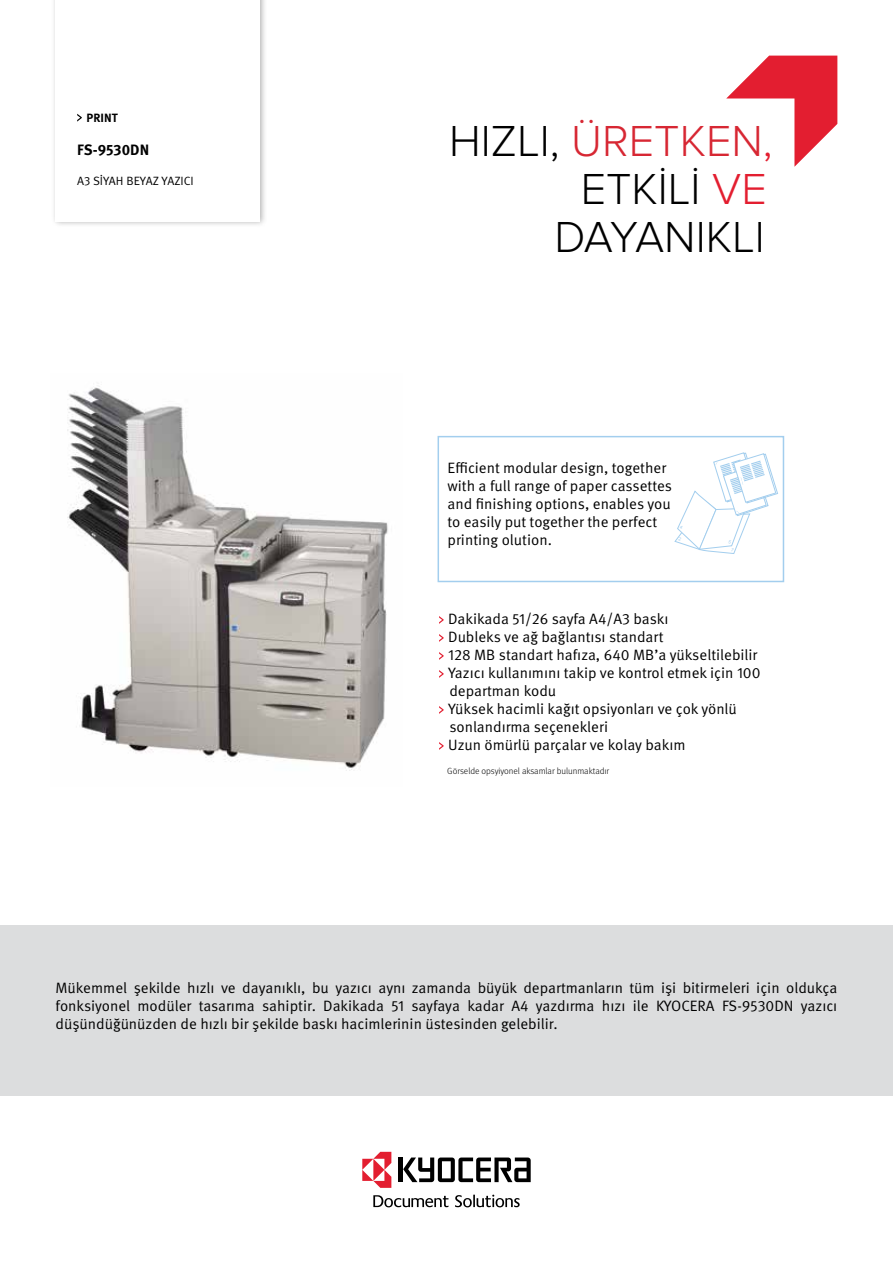
<style>
.page{position:relative;width:893px;height:1263px;background:#fff}
.page>*{position:absolute;margin:0;border:0;box-sizing:border-box;transform-origin:0 0}
.t1{font:300 45px/48px "Proxima Nova";color:#000;text-align:right}
.t2{font:15px/18px "Meta Pro Norm";color:#000}
.t3{font:700 15px "Meta Pro";color:#000}
.t4{font:12px "Meta Pro Norm";color:#000}
.t5{font:700 12px "Meta Pro";color:#000}
.t6{font:300 9px "Meta Pro";letter-spacing:-.005em;color:#000}
.s1{color:#d72733}
.s2{color:#e31e30}
</style>
<div class="page">
<img style="left:67px;top:386px;width:321px;height:385px">
<hr style="left:399px;top:1157px;width:4px;height:25px;background:#000">
<svg style="left:403px;top:1157px;width:128px;height:25px"></svg>
<svg style="left:455px;top:1195px;width:65px;height:12px"></svg>
<svg style="left:373px;top:1195px;width:75px;height:12px"></svg>
<svg style="left:362px;top:1152px;width:29px;height:36px"></svg>
<div style="left:51px;top:0;width:216px;height:228px;background:#000;opacity:.3"></div>
<div style="left:56px;top:0;width:204px;height:221px;background:#fff"></div>
<svg style="left:726px;top:56px;width:111px;height:111px"></svg>
<div style="left:0;top:927px;width:893px;height:169px;background:#dcddde"></div>
<svg style="left:77px;top:114px;width:5px;height:8px"></svg>
<svg style="left:439px;top:616px;width:5px;height:8px"></svg>
<svg style="left:439px;top:634px;width:5px;height:8px"></svg>
<svg style="left:439px;top:652px;width:5px;height:8px"></svg>
<svg style="left:439px;top:670px;width:5px;height:8px"></svg>
<svg style="left:439px;top:706px;width:5px;height:8px"></svg>
<svg style="left:439px;top:742px;width:5px;height:8px"></svg>
<div style="left:438px;top:436px;width:346px;height:146px;border:2px solid #a3ceee"></div>
<svg style="left:674px;top:452px;width:104px;height:102px"></svg>
<p class="t5" style="left:87px;top:108px;width:33px">PRINT</p>
<p class="t3" style="left:77px;top:138px;width:74px">FS-9530DN</p>
<p class="t4" style="left:77px;top:171px;width:118px">A3 SİYAH BEYAZ YAZICI</p>
<h1 class="t1" style="left:449px;top:118px;width:325px">HIZLI, <span class="s1">ÜRETKEN</span><span class="s2">,<br></span>ETKİLİ <span class="s2">VE<br></span>DAYANIKLI</h1>
<p class="t2" style="left:448px;top:457px;width:226px">Efficient modular design, together with a full range of paper cassettes and finishing options, enables you to easily put together the perfect printing olution.</p>
<p class="t2" style="left:448px;top:609px;width:314px">Dakikada 51/26 sayfa A4/A3 baskı<br>Dubleks ve ağ bağlantısı standart<br>128 MB standart hafıza, 640 MB’a yükseltilebilir Yazıcı kullanımını takip ve kontrol etmek için 100 departman kodu<br>Yüksek hacimli kağıt opsiyonları ve çok yönlü sonlandırma seçenekleri<br>Uzun ömürlü parçalar ve kolay bakım</p>
<p class="t6" style="left:447px;top:764px;width:164px">Görselde opsyiyonel aksamlar bulunmaktadır</p>
<p class="t2" style="left:56px;top:978px;width:783px;text-align:justify">Mükemmel şekilde hızlı ve dayanıklı, bu yazıcı aynı zamanda büyük departmanların tüm işi bitirmeleri için oldukça fonksiyonel modüler tasarıma sahiptir. Dakikada 51 sayfaya kadar A4 yazdırma hızı ile KYOCERA FS-9530DN yazıcı düşündüğünüzden de hızlı bir şekilde baskı hacimlerinin üstesinden gelebilir.</p>
</div>
